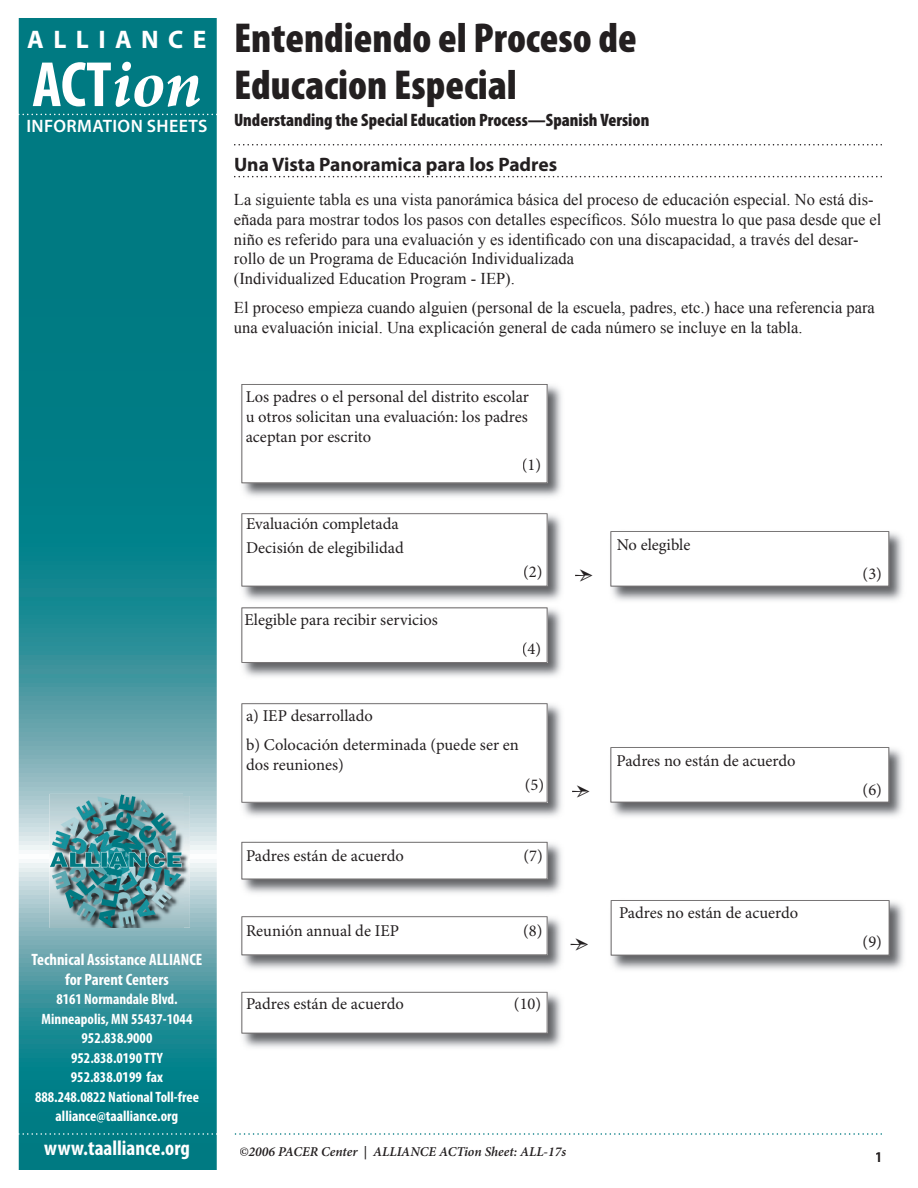
<style>
.page{position:relative;width:918px;height:1188px;background:#fff}
.page>*{position:absolute;margin:0;border:0;box-sizing:border-box;transform-origin:0 0}
.t1{font:700 condensed 64.5px "Myriad";color:#fff}
.t2{font:900 condensed 42px/46.5px "Myriad Pro";color:#231f20}
.t3{font:700 25.5px "Myriad Pro";letter-spacing:.37em;color:#fff}
.t4{font:700 condensed 21px "Myriad Pro";color:#fff}
.t5{font:21px "Minion Pro";color:#231f20}
.t6{font:700 19.5px "Myriad Pro";color:#231f20}
.t7{font:900 condensed 18px "Myriad Pro";color:#231f20}
.t8{font:600 18px "Myriad Pro";letter-spacing:.02em;color:#fff}
.t9{font:16.5px/19.8px "Times New Roman";color:#231f20}
.t10{font:16.5px/19.8px "Minion Pro";color:#231f20}
.t11{font:700 condensed 16.5px/19.8px "Myriad Pro";color:#fff;text-align:center}
.t12{font:700 condensed 15px/19.5px "Myriad Pro";color:#fff;text-align:center}
.t13{font:700 condensed 15px "Myriad";color:#231f20}
.t14{font:italic 600 13.5px "Minion Pro";color:#231f20}
.s1{font-family:"Minion Pro";font-style:italic;font-stretch:normal;font-size:67.5px}
</style>
<div class="page">
<svg style="left:19px;top:18px;width:198px;height:1152px;background:#1f8992"></svg>
<svg style="left:19px;top:114px;width:198px;height:1px"></svg>
<svg style="left:235px;top:1133px;width:647px;height:2px"></svg>
<svg style="left:18px;top:1133px;width:199px;height:2px"></svg>
<svg style="left:234px;top:144px;width:648px;height:2px"></svg>
<img style="left:183px;top:796px;width:7px;height:132px">
<img style="left:50px;top:794px;width:133px;height:134px">
<img style="left:51px;top:796px;width:132px;height:132px">
<svg style="left:234px;top:176px;width:648px;height:1px"></svg>
<img style="left:241px;top:384px;width:321px;height:113px">
<img style="left:241px;top:703px;width:321px;height:114px">
<img style="left:242px;top:703px;width:306px;height:100px">
<svg style="left:242px;top:704px;width:305px;height:98px"></svg>
<img style="left:241px;top:513px;width:321px;height:164px">
<svg style="left:242px;top:514px;width:305px;height:72px"></svg>
<img style="left:242px;top:608px;width:306px;height:55px">
<svg style="left:242px;top:608px;width:305px;height:54px"></svg>
<img style="left:241px;top:841px;width:321px;height:52px">
<svg style="left:242px;top:842px;width:305px;height:37px"></svg>
<img style="left:241px;top:916px;width:321px;height:53px">
<img style="left:242px;top:916px;width:306px;height:39px">
<svg style="left:242px;top:917px;width:305px;height:38px"></svg>
<img style="left:241px;top:991px;width:321px;height:57px">
<img style="left:242px;top:992px;width:306px;height:42px">
<svg style="left:242px;top:992px;width:305px;height:41px"></svg>
<img style="left:610px;top:531px;width:293px;height:70px">
<img style="left:610px;top:531px;width:279px;height:55px">
<svg style="left:611px;top:532px;width:278px;height:54px"></svg>
<img style="left:610px;top:747px;width:293px;height:70px">
<img style="left:610px;top:747px;width:279px;height:55px">
<svg style="left:611px;top:748px;width:278px;height:54px"></svg>
<img style="left:610px;top:900px;width:294px;height:70px">
<img style="left:611px;top:900px;width:279px;height:56px">
<svg style="left:611px;top:901px;width:278px;height:54px"></svg>
<svg style="left:242px;top:384px;width:305px;height:99px"></svg>
<div style="left:246px;top:431px;width:125px;height:15px;background:#fff"></div>
<div style="left:523px;top:459px;width:17px;height:14px;background:#fff"></div>
<div style="left:246px;top:518px;width:153px;height:15px;background:#fff"></div>
<div style="left:247px;top:542px;width:157px;height:16px;background:#fff"></div>
<div style="left:524px;top:566px;width:17px;height:14px;background:#fff"></div>
<div style="left:617px;top:539px;width:73px;height:16px;background:#fff"></div>
<div style="left:864px;top:568px;width:17px;height:14px;background:#fff"></div>
<div style="left:245px;top:614px;width:193px;height:16px;background:#fff"></div>
<div style="left:523px;top:643px;width:17px;height:14px;background:#fff"></div>
<div style="left:247px;top:710px;width:125px;height:14px;background:#fff"></div>
<div style="left:246px;top:739px;width:273px;height:15px;background:#fff"></div>
<div style="left:247px;top:758px;width:97px;height:15px;background:#fff"></div>
<div style="left:526px;top:778px;width:17px;height:15px;background:#fff"></div>
<div style="left:247px;top:849px;width:295px;height:15px;background:#fff"></div>
<div style="left:617px;top:755px;width:179px;height:12px;background:#fff"></div>
<div style="left:864px;top:784px;width:17px;height:14px;background:#fff"></div>
<div style="left:247px;top:924px;width:294px;height:15px;background:#fff"></div>
<div style="left:620px;top:906px;width:178px;height:12px;background:#fff"></div>
<div style="left:864px;top:935px;width:17px;height:15px;background:#fff"></div>
<div style="left:247px;top:998px;width:293px;height:14px;background:#fff"></div>
<h3 class="t3" style="left:27px;top:25px;width:181px">ALLIANCE</h3>
<h1 class="t1" style="left:32px;top:52px;width:171px">ACT<span class="s1">ion</span></h1>
<p class="t8" style="left:26px;top:116px;width:183px">INFORMATION SHEETS</p>
<p class="t11" style="left:32px;top:950px;width:172px">Technical Assistance ALLIANCE for Parent Centers</p>
<p class="t12" style="left:35px;top:990px;width:165px">8161 Normandale Blvd.<br>Minneapolis, MN 55437-1044<br>952.838.9000<br>952.838.0190 TTY<br>952.838.0199 fax<br>888.248.0822 National Toll-free alliance@taalliance.org</p>
<p class="t4" style="left:44px;top:1137px;width:147px">www.taalliance.org</p>
<h2 class="t2" style="left:234px;top:16px;width:404px">Entendiendo el Proceso de<br>Educacion Especial</h2>
<p class="t7" style="left:234px;top:110px;width:417px">Understanding the Special Education Process—Spanish Version</p>
<p class="t6" style="left:234px;top:154px;width:325px">Una Vista Panoramica para los Padres</p>
<p class="t9" style="left:234px;top:189px;width:649px">La siguiente tabla es una vista panorámica básica del proceso de educación especial. No está dis&shy;eñada para mostrar todos los pasos con detalles específicos. Sólo muestra lo que pasa desde que el niño es referido para una evaluación y es identificado con una discapacidad, a través del desar&shy;rollo de un Programa de Educación Individualizada<br>(Individualized Education Program - IEP).</p>
<p class="t9" style="left:234px;top:297px;width:642px">El proceso empieza cuando alguien (personal de la escuela, padres, etc.) hace una referencia para una evaluación inicial. Una explicación general de cada número se incluye en la tabla.</p>
<p class="t10" style="left:246px;top:388px;width:285px;text-align:justify">Los padres o el personal del distrito escolar u otros solicitan una evaluación: los padres aceptan por escrito</p>
<p class="t10" style="left:522px;top:456px;width:21px">(1)</p>
<p class="t10" style="left:246px;top:513px;width:159px;line-height:24px">Evaluación completada<br>Decisión de elegibilidad</p>
<p class="t10" style="left:245px;top:611px;width:195px">Elegible para recibir servicios</p>
<p class="t10" style="left:523px;top:563px;width:21px">(2)</p>
<p class="t10" style="left:522px;top:640px;width:21px">(4)</p>
<p class="t10" style="left:246px;top:703px;width:274px;line-height:28.8px">a) IEP desarrollado<br>b) Colocación determinada (puede ser en</p>
<p class="t10" style="left:246px;top:756px;width:99px">dos reuniones)</p>
<p class="t10" style="left:525px;top:775px;width:21px">(5)</p>
<p class="t10" style="left:246px;top:846px;width:160px">Padres están de acuerdo</p>
<p class="t10" style="left:523px;top:846px;width:21px">(7)</p>
<p class="t10" style="left:246px;top:922px;width:155px">Reunión annual de IEP</p>
<p class="t10" style="left:523px;top:922px;width:21px">(8)</p>
<p class="t10" style="left:246px;top:995px;width:160px">Padres están de acuerdo</p>
<p class="t10" style="left:514px;top:995px;width:29px">(10)</p>
<p class="t5" style="left:574px;top:562px;width:20px">→</p>
<p class="t10" style="left:617px;top:536px;width:75px">No elegible</p>
<p class="t5" style="left:572px;top:778px;width:20px">→</p>
<p class="t10" style="left:617px;top:752px;width:181px">Padres no están de acuerdo</p>
<p class="t5" style="left:570px;top:931px;width:20px">→</p>
<p class="t10" style="left:619px;top:904px;width:181px">Padres no están de acuerdo</p>
<p class="t14" style="left:239px;top:1144px;width:328px">©2006 PACER Center | ALLIANCE ACTion Sheet: ALL-17s</p>
<p class="t10" style="left:863px;top:565px;width:21px">(3)</p>
<p class="t10" style="left:863px;top:781px;width:21px">(6)</p>
<p class="t10" style="left:863px;top:932px;width:21px">(9)</p>
<p class="t13" style="left:876px;top:1149px;width:8px">1</p>
</div>
